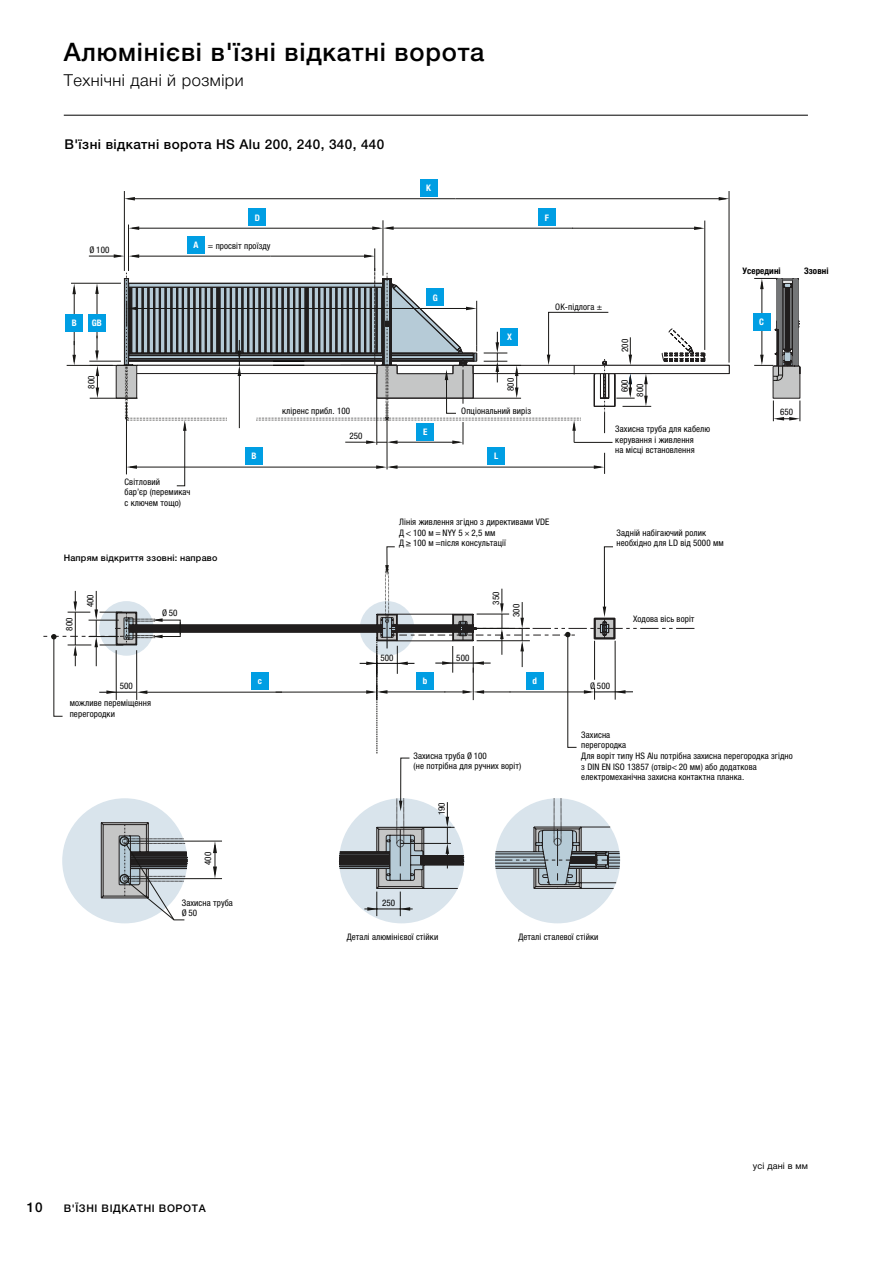
<style>
.page{position:relative;width:893px;height:1263px;background:#fff}
.page>*{position:absolute;margin:0;border:0;box-sizing:border-box;transform-origin:0 0}
.t1{font:500 25.5px "Hoermann Helvetica Neue";letter-spacing:.03em;color:#000}
.t2{font:300 16.5px "Hoermann Helvetica Neue";letter-spacing:.03em;color:#000}
.t3{font:500 13.5px "Hoermann Helvetica Neue";letter-spacing:.03em;color:#000}
.t4{font:500 10.5px "Hoermann Helvetica Neue";letter-spacing:.06em;color:#000}
.t5{font:condensed 9px/10.5px "Hoermann Helvetica Neue";letter-spacing:.01em;color:#000}
.t6{font:500 9px "Hoermann Helvetica Neue";letter-spacing:.02em;color:#000}
.t7{font:700 condensed 9px "Hoermann Helvetica Neue";color:#fff}
.t8{font:700 condensed 9px "Hoermann Helvetica Neue";letter-spacing:.01em;color:#000}
.t9{font:9px "Hoermann Helvetica Neue Rm";letter-spacing:.02em;color:#000}
</style>
<div class="page">
<svg style="left:43px;top:546px;width:651px;height:374px"></svg>
<hr style="left:90px;top:365px;width:48px;height:1px;background:#181715">
<hr style="left:90px;top:398px;width:48px;height:1px;background:#181715">
<hr style="left:128px;top:225px;width:1px;height:46px;background:#181715">
<hr style="left:383px;top:220px;width:1px;height:56px;background:#181715">
<hr style="left:132px;top:228px;width:247px;height:1px;background:#181715">
<svg style="left:129px;top:226px;width:10px;height:4px"></svg>
<hr style="left:89px;top:256px;width:32px;height:1px;background:#181715">
<hr style="left:704px;top:221px;width:1px;height:129px;background:#181715">
<hr style="left:572px;top:228px;width:129px;height:1px;background:#181715">
<svg style="left:694px;top:226px;width:11px;height:4px"></svg>
<hr style="left:387px;top:228px;width:186px;height:1px;background:#181715">
<svg style="left:372px;top:226px;width:22px;height:4px"></svg>
<hr style="left:729px;top:191px;width:1px;height:172px;background:#181715">
<hr style="left:124px;top:191px;width:1px;height:80px;background:#181715">
<hr style="left:455px;top:198px;width:271px;height:1px;background:#181715">
<svg style="left:719px;top:197px;width:10px;height:3px"></svg>
<hr style="left:128px;top:198px;width:327px;height:1px;background:#181715">
<svg style="left:124px;top:197px;width:11px;height:3px"></svg>
<hr style="left:89px;top:361px;width:32px;height:1px;background:#181715">
<hr style="left:71px;top:283px;width:50px;height:1px;background:#181715">
<svg style="left:95px;top:336px;width:4px;height:62px"></svg>
<hr style="left:97px;top:287px;width:1px;height:51px;background:#181715">
<svg style="left:95px;top:283px;width:4px;height:11px"></svg>
<svg style="left:72px;top:341px;width:4px;height:24px"></svg>
<hr style="left:74px;top:287px;width:1px;height:58px;background:#181715">
<svg style="left:72px;top:284px;width:4px;height:10px"></svg>
<svg style="left:754px;top:278px;width:47px;height:143px"></svg>
<hr style="left:67px;top:365px;width:46px;height:1px;background:#181715">
<svg style="left:114px;top:248px;width:615px;height:238px"></svg>
<div style="left:420px;top:179px;width:17px;height:17px;background:#009ee3"></div>
<div style="left:538px;top:209px;width:17px;height:17px;background:#009ee3"></div>
<div style="left:249px;top:209px;width:17px;height:17px;background:#009ee3"></div>
<div style="left:188px;top:236px;width:17px;height:17px;background:#009ee3"></div>
<div style="left:427px;top:289px;width:17px;height:17px;background:#009ee3"></div>
<div style="left:501px;top:328px;width:17px;height:17px;background:#009ee3"></div>
<div style="left:66px;top:315px;width:17px;height:17px;background:#009ee3"></div>
<div style="left:753px;top:313px;width:17px;height:17px;background:#009ee3"></div>
<div style="left:417px;top:423px;width:17px;height:17px;background:#009ee3"></div>
<div style="left:488px;top:448px;width:17px;height:17px;background:#009ee3"></div>
<div style="left:245px;top:448px;width:17px;height:17px;background:#009ee3"></div>
<div style="left:251px;top:672px;width:17px;height:17px;background:#009ee3"></div>
<div style="left:417px;top:672px;width:17px;height:17px;background:#009ee3"></div>
<div style="left:526px;top:672px;width:17px;height:17px;background:#009ee3"></div>
<div style="left:88px;top:315px;width:17px;height:17px;background:#009ee3"></div>
<hr style="left:64px;top:115px;width:744px;height:1px;background:#000">
<h1 class="t1" style="left:64px;top:34px;width:422px">Алюмінієві в'їзні відкатні ворота</h1>
<h2 class="t2" style="left:64px;top:69px;width:181px">Технічні дані й розміри</h2>
<h3 class="t3" style="left:65px;top:135px;width:321px">В'їзні відкатні ворота HS Alu 200, 240, 340, 440</h3>
<p class="t7" style="left:426px;top:182px;width:6px">K</p>
<p class="t5" style="left:90px;top:244px;width:21px">Ø 100</p>
<p class="t7" style="left:194px;top:239px;width:7px">A</p>
<p class="t7" style="left:255px;top:211px;width:7px">D</p>
<p class="t7" style="left:545px;top:211px;width:6px">F</p>
<p class="t5" style="left:208px;top:240px;width:64px">= просвіт проїзду</p>
<p class="t7" style="left:433px;top:291px;width:7px">G</p>
<p class="t5" style="left:555px;top:301px;width:48px">ОК-підлога ±</p>
<p class="t8" style="left:742px;top:265px;width:40px">Усередині</p>
<p class="t8" style="left:804px;top:265px;width:26px">Ззовні</p>
<p class="t7" style="left:72px;top:317px;width:7px">B</p>
<p class="t7" style="left:759px;top:316px;width:6px">C</p>
<p class="t7" style="left:92px;top:317px;width:12px">GB</p>
<p class="t5" style="left:86px;top:389px;width:15px;rotate:-90deg">800</p>
<p class="t5" style="left:125px;top:476px;width:67px">Світловий<br>бар’єр (перемикач с ключем тощо)</p>
<p class="t6" style="left:64px;top:552px;width:155px">Напрям відкриття ззовні: направо</p>
<p class="t7" style="left:507px;top:331px;width:6px">X</p>
<p class="t5" style="left:505px;top:391px;width:15px;rotate:-90deg">800</p>
<p class="t5" style="left:282px;top:405px;width:69px">кліренс прибл. 100</p>
<p class="t5" style="left:461px;top:405px;width:71px">Опціональний виріз</p>
<p class="t5" style="left:349px;top:430px;width:15px">250</p>
<p class="t7" style="left:423px;top:426px;width:6px">E</p>
<p class="t7" style="left:251px;top:450px;width:7px">В</p>
<p class="t7" style="left:494px;top:450px;width:6px">L</p>
<p class="t5" style="left:399px;top:516px;width:152px">Лінія живлення згідно з директивами VDE<br>Д &lt; 100 м = NYY 5 × 2,5 мм<br>Д ≥ 100 м =після консультації</p>
<p class="t5" style="left:63px;top:631px;width:15px;rotate:-90deg">800</p>
<p class="t5" style="left:85px;top:607px;width:15px;rotate:-90deg">400</p>
<p class="t5" style="left:120px;top:680px;width:15px">500</p>
<p class="t5" style="left:70px;top:697px;width:83px">можливе переміщення перегородки</p>
<p class="t5" style="left:490px;top:605px;width:15px;rotate:-90deg">350</p>
<p class="t5" style="left:162px;top:607px;width:17px">Ø50</p>
<p class="t5" style="left:511px;top:617px;width:15px;rotate:-90deg">300</p>
<p class="t5" style="left:380px;top:652px;width:15px">500</p>
<p class="t5" style="left:456px;top:652px;width:15px">500</p>
<p class="t7" style="left:258px;top:675px;width:6px">c</p>
<p class="t7" style="left:423px;top:675px;width:6px">b</p>
<p class="t7" style="left:532px;top:675px;width:6px">d</p>
<p class="t5" style="left:414px;top:750px;width:109px">Захисна труба Ø 100<br>(не потрібна для ручних воріт)</p>
<p class="t5" style="left:436px;top:815px;width:15px;rotate:-90deg">190</p>
<p class="t5" style="left:202px;top:865px;width:15px;rotate:-90deg">400</p>
<p class="t5" style="left:182px;top:897px;width:53px">Захисна труба<br>Ø50</p>
<p class="t5" style="left:382px;top:897px;width:15px">250</p>
<p class="t5" style="left:619px;top:352px;width:15px;rotate:-90deg">200</p>
<p class="t5" style="left:619px;top:392px;width:15px;rotate:-90deg">600</p>
<p class="t5" style="left:634px;top:397px;width:15px;rotate:-90deg">800</p>
<p class="t5" style="left:615px;top:423px;width:96px">Захисна труба для кабелю керування і живлення<br>на місці встановлення</p>
<p class="t5" style="left:617px;top:527px;width:109px">Задній набігаючий ролик необхідно для LD від 5000 мм</p>
<p class="t5" style="left:633px;top:613px;width:63px">Ходова вісь воріт</p>
<p class="t5" style="left:590px;top:680px;width:21px">Ø 500</p>
<p class="t5" style="left:780px;top:406px;width:15px">650</p>
<p class="t5" style="left:581px;top:729px;width:213px">Захисна<br>перегородка<br>Для воріт типу HS Alu потрібна захисна перегородка згідно з DIN EN ISO 13857 (отвір&lt; 20 мм) або додаткова електромеханічна захисна контактна планка.</p>
<h3 class="t3" style="left:27px;top:1198px;width:17px">10</h3>
<p class="t4" style="left:64px;top:1201px;width:143px">В'ЇЗНІ ВІДКАТНІ ВОРОТА</p>
<p class="t5" style="left:347px;top:931px;width:93px">Деталі алюмінієвої стійки</p>
<p class="t5" style="left:518px;top:931px;width:82px">Деталі сталевої стійки</p>
<p class="t9" style="left:753px;top:1160px;width:57px">усі дані в мм</p>
</div>
